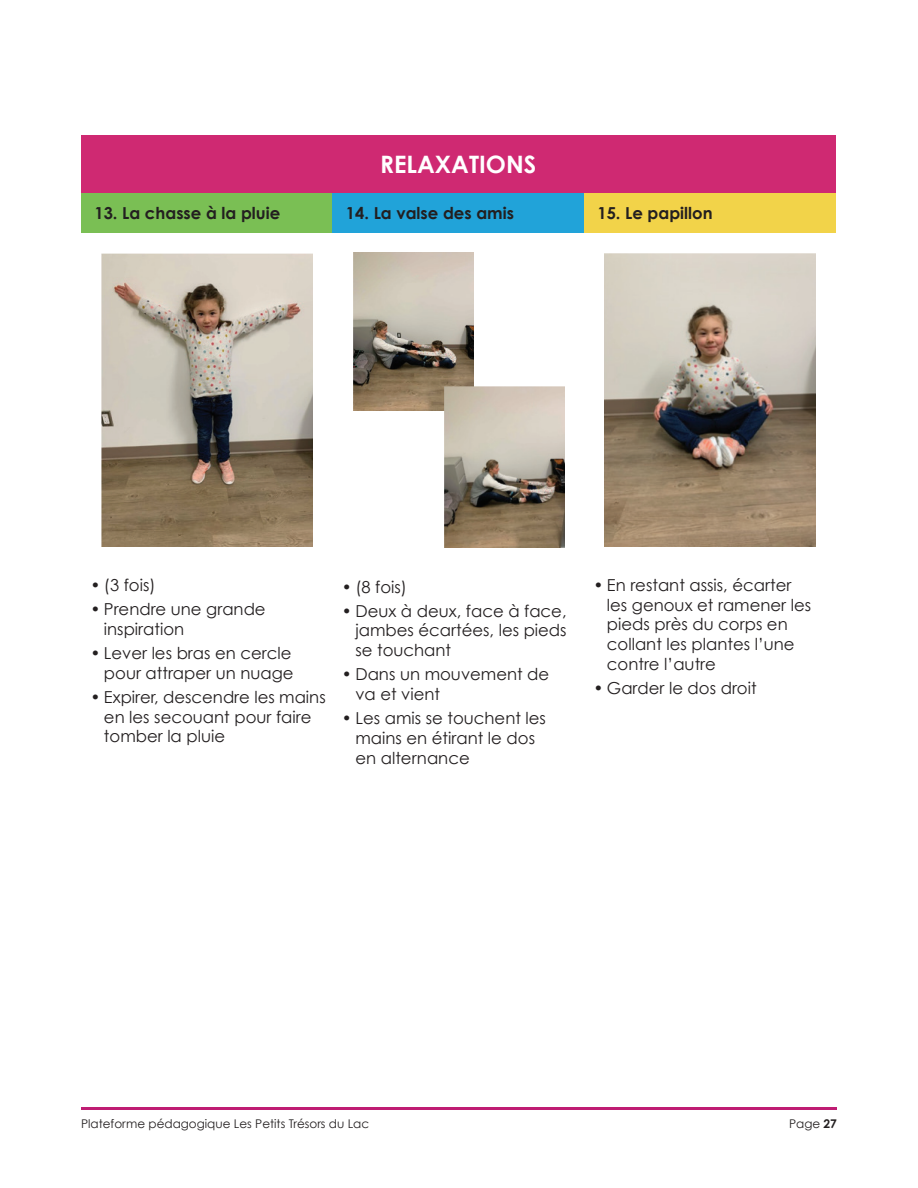
<style>
.page{position:relative;width:918px;height:1188px;background:#fff}
.page>*{position:absolute;margin:0;border:0;box-sizing:border-box;transform-origin:0 0}
.t1{font:700 24px "Century Gothic";color:#fff}
.t2{font:16.5px/19.8px "Century Gothic";color:#231f20}
.t3{font:700 16.5px "Century Gothic";color:#231f20}
.t4{font:12px "Century Gothic";color:#231f20}
.s1{font-weight:700}
</style>
<div class="page">
<hr style="left:81px;top:1107px;width:756px;height:2px;background:#bf1d73">
<div style="left:81px;top:135px;width:755px;height:59px;background:#cf2972"></div>
<div style="left:81px;top:194px;width:252px;height:39px;background:#7abf54"></div>
<div style="left:333px;top:194px;width:251px;height:39px;background:#21a3d9"></div>
<div style="left:584px;top:194px;width:252px;height:39px;background:#f2d349"></div>
<img style="left:101px;top:253px;width:211px;height:294px">
<img style="left:604px;top:253px;width:211px;height:294px">
<img style="left:354px;top:253px;width:119px;height:158px">
<img style="left:445px;top:386px;width:119px;height:161px">
<h1 class="t1" style="left:380px;top:149px;width:158px">RELAXATIONS</h1>
<p class="t3" style="left:94px;top:203px;width:187px">13. La chasse à la pluie</p>
<p class="t3" style="left:346px;top:203px;width:169px">14. La valse des amis</p>
<p class="t3" style="left:597px;top:203px;width:117px">15. Le papillon</p>
<p class="t2" style="left:90px;top:575px;width:67px">• (3 fois)</p>
<p class="t2" style="left:104px;top:599px;width:163px;text-indent:-13px">• Prendre une grande inspiration</p>
<p class="t2" style="left:90px;top:643px;width:205px;text-align:right">• Lever les bras en cercle pour attraper un nuage</p>
<p class="t2" style="left:104px;top:687px;width:223px;text-indent:-13px">• Expirer, descendre les mains en les secouant pour faire tomber la pluie</p>
<p class="t2" style="left:342px;top:576px;width:67px">• (8 fois)</p>
<p class="t2" style="left:355px;top:601px;width:213px;text-align:justify;text-indent:-13px">• Deux à deux, face à face, jambes écartées, les pieds se touchant</p>
<p class="t2" style="left:355px;top:664px;width:195px;text-indent:-13px">• Dans un mouvement de va et vient</p>
<p class="t2" style="left:355px;top:708px;width:192px;text-indent:-13px">• Les amis se touchent les mains en étirant le dos en alternance</p>
<p class="t2" style="left:607px;top:575px;width:206px;text-indent:-13px">• En restant assis, écarter les genoux et ramener les pieds près du corps en collant les plantes l’une contre l’autre</p>
<p class="t2" style="left:593px;top:678px;width:165px">• Garder le dos droit</p>
<p class="t4" style="left:81px;top:1116px;width:290px">Plateforme pédagogique Les Petits Trésors du Lac</p>
<p class="t4" style="left:789px;top:1116px;width:49px">Page <span class="s1">27</span></p>
</div>
